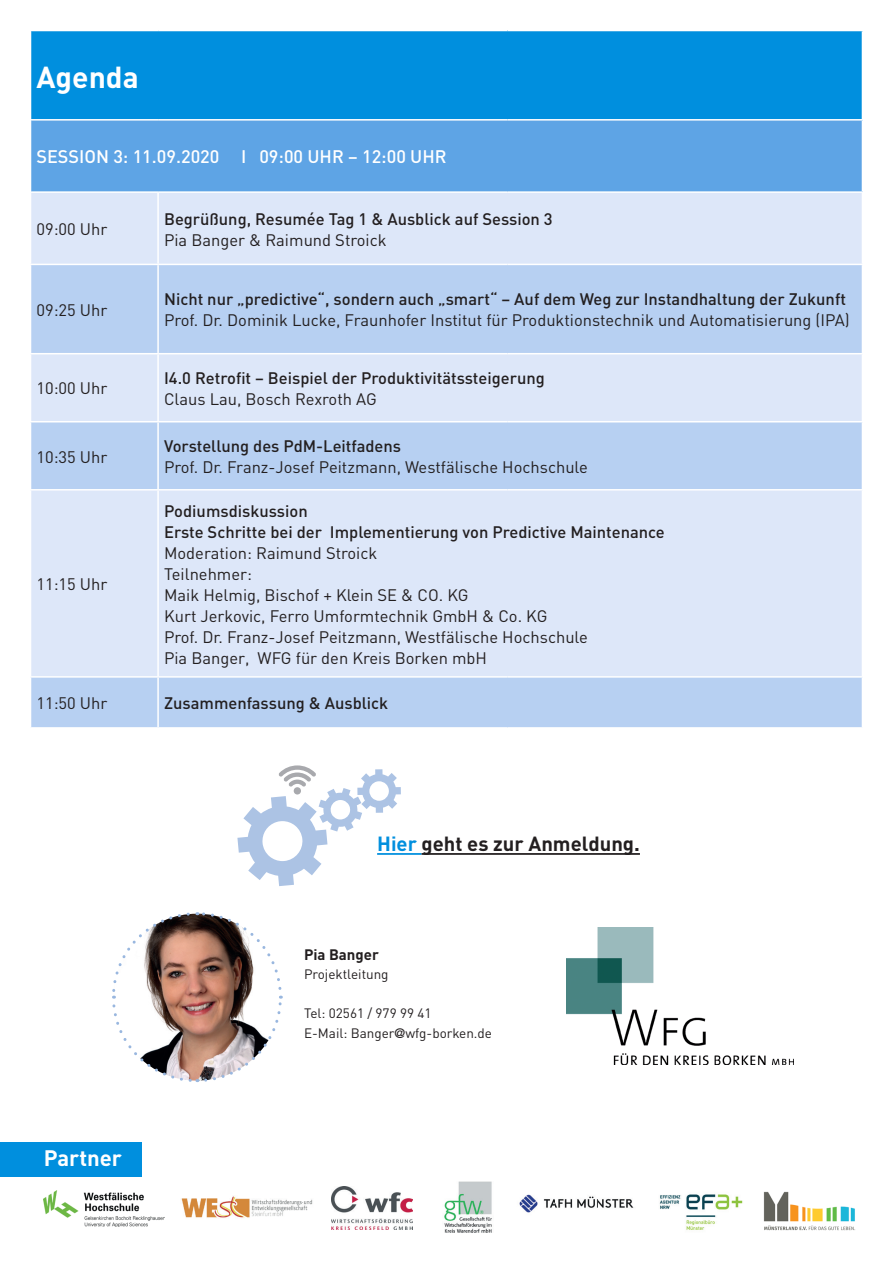
<style>
.page{position:relative;width:893px;height:1263px;background:#fff}
.page>*{position:absolute;margin:0;border:0;box-sizing:border-box;transform-origin:0 0}
.t1{font:700 30px "DIN";color:#fff}
.t2{font:700 22.2px "DIN";color:#fff}
.t3{font:700 20.25px "DIN";color:#231f20}
.t4{font:500 18px "DIN";color:#fff}
.t5{font:16.5px/21px "DIN";color:#231f20}
.t6{font:500 16.5px/21px "DIN";color:#231f20}
.t7{font:700 15px "DIN";color:#231f20}
.t8{font:13.5px/19.5px "DIN Pro";color:#231f20}
.s1{color:#008fde}
.s2{font-family:"DIN Alternate";font-weight:700}
</style>
<div class="page">
<div style="left:31px;top:31px;width:831px;height:89px;background:#008fde"></div>
<div style="left:31px;top:120px;width:831px;height:72px;background:#5ea4e5"></div>
<div style="left:31px;top:193px;width:831px;height:71px;background:#dde7f9"></div>
<svg style="left:31px;top:265px;width:831px;height:462px;background:#ccdcf5"></svg>
<hr style="left:30px;top:119px;width:128px;height:2px;background:#fff">
<hr style="left:158px;top:119px;width:349px;height:2px;background:#fff">
<hr style="left:507px;top:119px;width:356px;height:2px;background:#fff">
<hr style="left:30px;top:191px;width:128px;height:2px;background:#fff">
<hr style="left:158px;top:191px;width:349px;height:2px;background:#fff">
<hr style="left:157px;top:193px;width:2px;height:71px;background:#fff">
<hr style="left:507px;top:191px;width:356px;height:2px;background:#fff">
<hr style="left:157px;top:265px;width:2px;height:88px;background:#fff">
<hr style="left:30px;top:353px;width:128px;height:1px;background:#fff">
<hr style="left:158px;top:353px;width:349px;height:1px;background:#fff">
<hr style="left:157px;top:354px;width:2px;height:67px;background:#fff">
<hr style="left:507px;top:353px;width:356px;height:1px;background:#fff">
<hr style="left:30px;top:421px;width:128px;height:1px;background:#fff">
<hr style="left:158px;top:421px;width:349px;height:1px;background:#fff">
<hr style="left:157px;top:422px;width:2px;height:67px;background:#fff">
<hr style="left:507px;top:421px;width:356px;height:1px;background:#fff">
<hr style="left:30px;top:489px;width:128px;height:1px;background:#fff">
<hr style="left:158px;top:489px;width:349px;height:1px;background:#fff">
<hr style="left:157px;top:490px;width:2px;height:186px;background:#fff">
<hr style="left:507px;top:489px;width:356px;height:1px;background:#fff">
<hr style="left:30px;top:676px;width:128px;height:2px;background:#fff">
<hr style="left:158px;top:676px;width:349px;height:2px;background:#fff">
<hr style="left:157px;top:678px;width:2px;height:49px;background:#fff">
<hr style="left:507px;top:676px;width:356px;height:2px;background:#fff">
<img style="left:567px;top:927px;width:227px;height:137px">
<svg style="left:112px;top:912px;width:171px;height:171px"></svg>
<hr style="left:377px;top:853px;width:45px;height:2px;background:#008fde">
<hr style="left:422px;top:853px;width:218px;height:2px;background:#231f20">
<svg style="left:237px;top:765px;width:164px;height:121px"></svg>
<div style="left:0;top:1142px;width:141px;height:34px;background:#008fde"></div>
<img style="left:659px;top:1194px;width:84px;height:36px">
<img style="left:332px;top:1186px;width:81px;height:44px">
<img style="left:444px;top:1181px;width:48px;height:52px">
<img style="left:519px;top:1194px;width:115px;height:19px">
<img style="left:181px;top:1196px;width:132px;height:22px">
<img style="left:44px;top:1191px;width:121px;height:35px">
<img style="left:763px;top:1191px;width:92px;height:40px">
<h1 class="t1" style="left:37px;top:57px;width:104px">Agenda</h1>
<p class="t4" style="left:37px;top:145px;width:412px">SESSION 3: 11.09.2020 I 09:00 UHR – 12:00 UHR</p>
<p class="t5" style="left:37px;top:218px;width:72px">09:00 Uhr</p>
<p class="t5" style="left:37px;top:299px;width:72px">09:25 Uhr</p>
<p class="t5" style="left:37px;top:378px;width:72px">10:00 Uhr</p>
<p class="t5" style="left:37px;top:446px;width:72px">10:35 Uhr</p>
<p class="t5" style="left:37px;top:573px;width:72px">11:15 Uhr</p>
<p class="t6" style="left:164px;top:208px;width:390px">Begrüßung, Resumée Tag 1 &amp; Ausblick auf Session 3</p>
<p class="t5" style="left:164px;top:229px;width:224px">Pia Banger &amp; Raimund Stroick</p>
<p class="t6" style="left:164px;top:288px;width:683px">Nicht nur „predictive“, sondern auch „smart“ – Auf dem Weg zur Instandhaltung der Zukunft</p>
<p class="t5" style="left:164px;top:310px;width:687px">Prof. Dr. Dominik Lucke, Fraunhofer Institut für Produktionstechnik und Automatisierung (IPA)</p>
<p class="t6" style="left:164px;top:367px;width:382px">I4.0 Retrofit – Beispiel der Produktivitätssteigerung</p>
<p class="t5" style="left:164px;top:388px;width:214px">Claus Lau, Bosch Rexroth AG</p>
<p class="t6" style="left:164px;top:435px;width:239px">Vorstellung des PdM-Leitfadens</p>
<p class="t5" style="left:164px;top:456px;width:425px">Prof. Dr. Franz-Josef Peitzmann, Westfälische Hochschule</p>
<p class="t6" style="left:164px;top:500px;width:502px">Podiumsdiskussion<br>Erste Schritte bei der Implementierung von Predictive Maintenance</p>
<p class="t5" style="left:164px;top:542px;width:425px">Moderation: Raimund Stroick<br>Teilnehmer:<br>Maik Helmig, Bischof + Klein SE &amp; CO. KG<br>Kurt Jerkovic, Ferro Umformtechnik GmbH &amp; Co. KG<br>Prof. Dr. Franz-Josef Peitzmann, Westfälische Hochschule Pia Banger, WFG für den Kreis Borken mbH</p>
<p class="t5" style="left:37px;top:692px;width:72px">11:50 Uhr</p>
<p class="t6" style="left:164px;top:692px;width:226px">Zusammenfassung &amp; Ausblick</p>
<p class="t3" style="left:377px;top:831px;width:264px"><span class="s1">Hier</span> geht es zur Anmeldung.</p>
<h2 class="t2" style="left:44px;top:1144px;width:80px">Partner</h2>
<p class="t7" style="left:304px;top:944px;width:76px">Pia Banger</p>
<p class="t8" style="left:304px;top:963px;width:86px">Projektleitung</p>
<p class="t8" style="left:304px;top:1002px;width:190px">Tel: 02561 / 979 99 41<br>E-Mail: Banger<span class="s2">@</span>wfg-borken.de</p>
</div>
